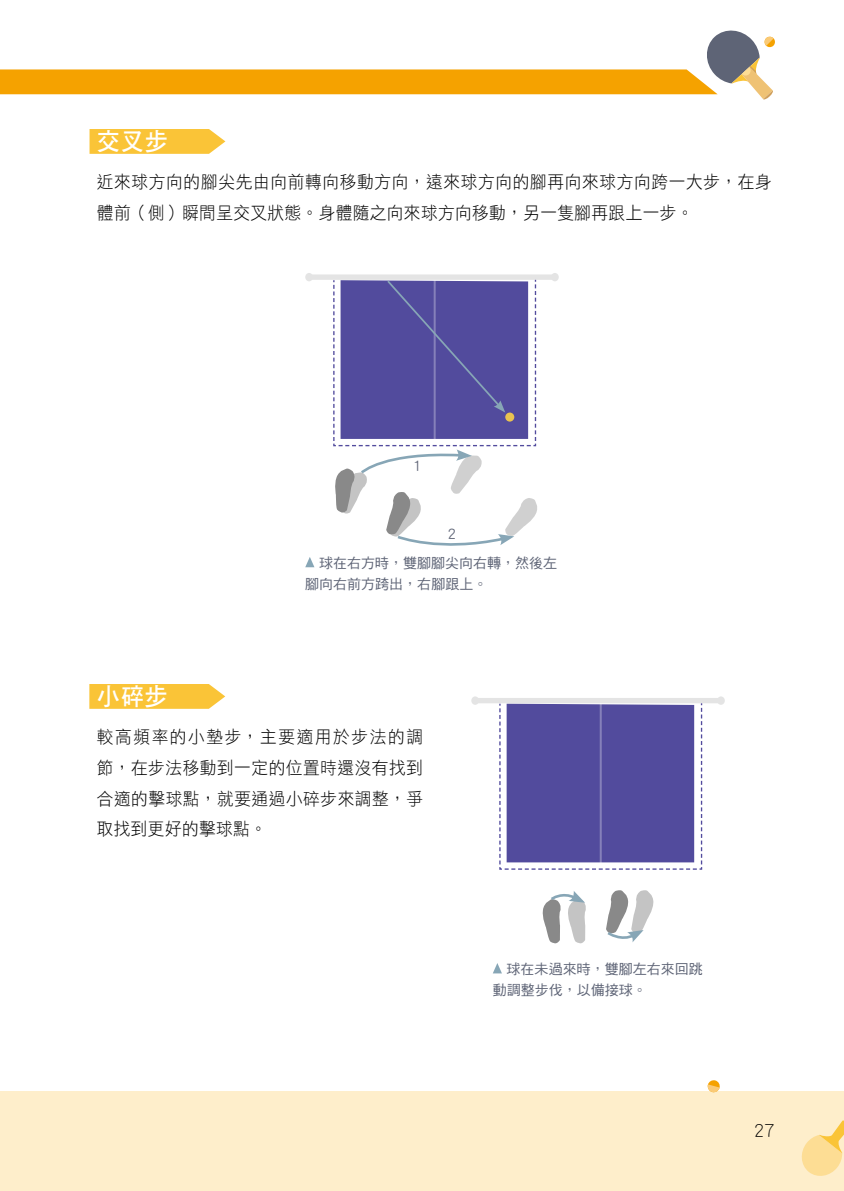
<style>
.page{position:relative;width:844px;height:1191px;background:#fff}
.page>*{position:absolute;margin:0;border:0;box-sizing:border-box;transform-origin:0 0}
.t1{font:24.5px "DF Hei HK W7";letter-spacing:.025em;color:#fff;scale:.95 1}
.t2{font:17.5px/30.6px "DF Hei HK W3";letter-spacing:.035em;color:#000;scale:.95 1}
.t3{font:14px/28.7px "DF Hei HK W5";color:#5e6476}
</style>
<div class="page">
<div style="left:0;top:1091px;width:843px;height:100px;background:#feeecb"></div>
<svg style="left:0;top:30px;width:775px;height:70px"></svg>
<svg style="left:801px;top:1120px;width:42px;height:56px"></svg>
<svg style="left:707px;top:1080px;width:13px;height:12px"></svg>
<svg style="left:499px;top:703px;width:203px;height:167px;background:#655fa8"></svg>
<div style="left:477px;top:698px;width:243px;height:5px;background:#e4e4e4"></div>
<div style="left:716px;top:696px;width:8px;height:9px;background:#e4e4e4;border-radius:50%"></div>
<div style="left:471px;top:696px;width:8px;height:9px;background:#e4e4e4;border-radius:50%"></div>
<hr style="left:599px;top:703px;width:2px;height:162px;background:#fff">
<svg style="left:542px;top:891px;width:44px;height:53px"></svg>
<svg style="left:606px;top:890px;width:47px;height:52px"></svg>
<div style="left:311px;top:274px;width:243px;height:6px;background:#e4e4e4"></div>
<div style="left:551px;top:273px;width:7px;height:8px;background:#e4e4e4;border-radius:50%"></div>
<div style="left:305px;top:273px;width:8px;height:8px;background:#e4e4e4;border-radius:50%"></div>
<svg style="left:333px;top:279px;width:204px;height:267px"></svg>
<svg style="left:305px;top:557px;width:9px;height:10px"></svg>
<svg style="left:493px;top:963px;width:9px;height:10px"></svg>
<svg style="left:89px;top:129px;width:136px;height:25px;background:#fac744"></svg>
<svg style="left:89px;top:684px;width:136px;height:25px;background:#fac744"></svg>
<h1 class="t1" style="left:97px;top:128px;width:76px">交叉步</h1>
<p class="t2" style="left:97px;top:166px;width:711px">近來球方向的腳尖先由向前轉向移動方向，遠來球方向的腳再向來球方向跨一大步，在身體前（側）瞬間呈交叉狀態。身體隨之向來球方向移動，另一隻腳再跟上一步。</p>
<p class="t3" style="left:413px;top:452px;width:10px">1</p>
<p class="t3" style="left:319px;top:519px;width:239px;text-indent:129px">2<br>球在右方時，雙腳腳尖向右轉，然後左</p>
<p class="t3" style="left:305px;top:569px;width:184px">腳向右前方跨出，右腳跟上。</p>
<h1 class="t1" style="left:97px;top:683px;width:76px">小碎步</h1>
<p class="t2" style="left:97px;top:721px;width:345px;text-align:justify">較高頻率的小墊步，主要適用於步法的調節，在步法移動到一定的位置時還沒有找到合適的擊球點，就要通過小碎步來調整，爭取找到更好的擊球點。</p>
<p class="t3" style="left:492px;top:958px;width:211px;line-height:21px;text-indent:14px">球在未過來時，雙腳左右來回跳動調整步伐，以備接球。</p>
<p class="t2" style="left:753px;top:1114px;width:23px">27</p>
</div>
